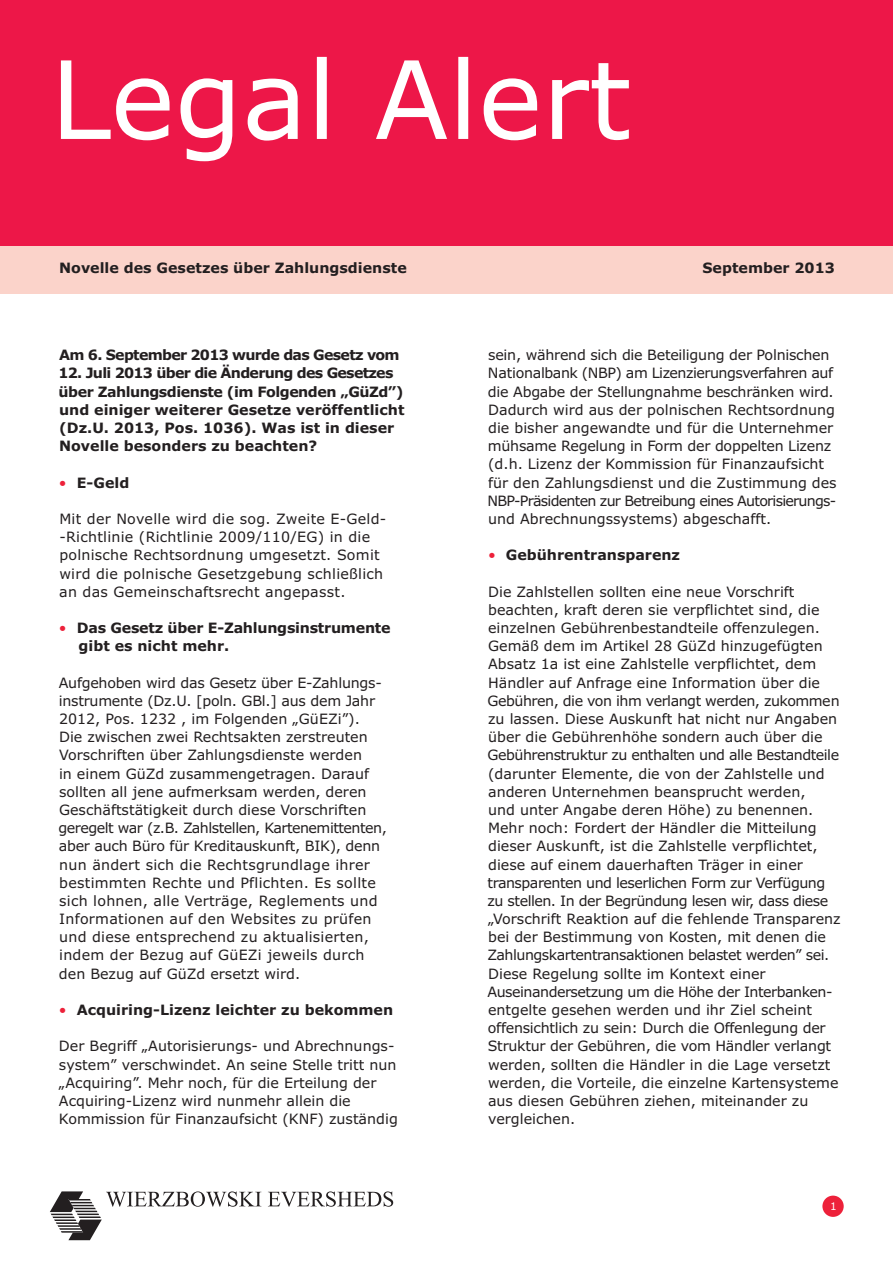
<style>
.page{position:relative;width:893px;height:1263px;background:#fff}
.page>*{position:absolute;margin:0;border:0;box-sizing:border-box;transform-origin:0 0}
.t1{font:14.25px/18.1px "Verdana";color:#231f20}
.t2{font:700 14.25px/18.1px "Verdana";color:#231f20}
.t3{font:14.25px/18.1px "Verdana";letter-spacing:.02em;color:#231f20}
.t4{font:700 14.25px "Verdana";letter-spacing:-.05em;color:#231f20}
.t5{font:14.25px "Verdana";color:#ed213a}
.t6{font:10.5px "Verdana";color:#fff}
</style>
<div class="page">
<div style="left:0;top:0;width:893px;height:246px;background:#ed1748"></div>
<svg style="left:61px;top:57px;width:568px;height:104px"></svg>
<div style="left:0;top:246px;width:893px;height:47px;background:#fbd3ca"></div>
<svg style="left:50px;top:1191px;width:211px;height:49px"></svg>
<svg style="left:268px;top:1191px;width:125px;height:16px"></svg>
<div style="left:822px;top:1195px;width:22px;height:22px;background:#ed213a;border-radius:50%"></div>
<p class="t2" style="left:59px;top:260px;width:349px">Novelle des Gesetzes über Zahlungsdienste</p>
<p class="t2" style="left:702px;top:260px;width:134px">September 2013</p>
<p class="t4" style="left:59px;top:349px;width:342px">Am 6. September 2013 wurde das Gesetz vom</p>
<p class="t2" style="left:58px;top:365px;width:348px">12. Juli 2013 über die Änderung des Gesetzes über Zahlungsdienste (im Folgenden „GüZd”) und einiger weiterer Gesetze veröffentlicht (Dz.U. 2013, Pos. 1036). Was ist in dieser Novelle besonders zu beachten?</p>
<p class="t2" style="left:77px;top:474px;width:54px">E-Geld</p>
<p class="t3" style="left:59px;top:511px;width:329px">Mit der Novelle wird die sog. Zweite E-Geld--Richtlinie (Richtlinie 2009/110/EG) in die polnische Rechtsordnung umgesetzt. Somit wird die polnische Gesetzgebung schließlich an das Gemeinschaftsrecht angepasst.</p>
<p class="t2" style="left:77px;top:620px;width:315px">Das Gesetz über E-Zahlungsinstrumente gibt es nicht mehr.</p>
<p class="t1" style="left:59px;top:675px;width:330px">Aufgehoben wird das Gesetz über E-Zahlungs&shy;instrumente (Dz.U. [poln. GBl.] aus dem Jahr 2012, Pos. 1232 , im Folgenden „GüEZi”).<br>Die zwischen zwei Rechtsakten zerstreuten Vorschriften über Zahlungsdienste werden<br>in einem GüZd zusammengetragen. Darauf sollten all jene aufmerksam werden, deren Geschäftstätigkeit durch diese Vorschriften geregelt war (z.B. Zahlstellen, Kartenemittenten, aber auch Büro für Kreditauskunft, BIK), denn nun ändert sich die Rechtsgrundlage ihrer bestimmten Rechte und Pflichten. Es sollte sich lohnen, alle Verträge, Reglements und Informationen auf den Websites zu prüfen und diese entsprechend zu aktualisierten, indem der Bezug auf GüEZi jeweils durch den Bezug auf GüZd ersetzt wird.</p>
<p class="t2" style="left:77px;top:1002px;width:318px">Acquiring-Lizenz leichter zu bekommen</p>
<p class="t1" style="left:59px;top:1038px;width:340px">Der Begriff „Autorisierungs- und Abrechnungs&shy;system” verschwindet. An seine Stelle tritt nun „Acquiring”. Mehr noch, für die Erteilung der Acquiring-Lizenz wird nunmehr allein die Kommission für Finanzaufsicht (KNF) zuständig</p>
<p class="t5" style="left:59px;top:477px;width:9px">•</p>
<p class="t5" style="left:59px;top:622px;width:9px">•</p>
<p class="t5" style="left:59px;top:1004px;width:9px">•</p>
<p class="t1" style="left:487px;top:347px;width:351px">sein, während sich die Beteiligung der Polnischen Nationalbank (NBP) am Lizenzierungsverfahren auf die Abgabe der Stellungnahme beschränken wird.<br>Dadurch wird aus der polnischen Rechtsordnung die bisher angewandte und für die Unternehmer mühsame Regelung in Form der doppelten Lizenz (d.h. Lizenz der Kommission für Finanzaufsicht für den Zahlungsdienst und die Zustimmung des NBP-Präsidenten zur Betreibung eines Autorisierungs&shy;und Abrechnungssystems) abgeschafft.</p>
<p class="t2" style="left:506px;top:547px;width:176px">Gebührentransparenz</p>
<p class="t1" style="left:488px;top:584px;width:355px">Die Zahlstellen sollten eine neue Vorschrift beachten, kraft deren sie verpflichtet sind, die einzelnen Gebührenbestandteile offenzulegen.<br>Gemäß dem im Artikel 28 GüZd hinzugefügten Absatz 1a ist eine Zahlstelle verpflichtet, dem Händler auf Anfrage eine Information über die Gebühren, die von ihm verlangt werden, zukommen zu lassen. Diese Auskunft hat nicht nur Angaben über die Gebührenhöhe sondern auch über die Gebührenstruktur zu enthalten und alle Bestandteile (darunter Elemente, die von der Zahlstelle und anderen Unternehmen beansprucht werden,<br>und unter Angabe deren Höhe) zu benennen.<br>Mehr noch: Fordert der Händler die Mitteilung dieser Auskunft, ist die Zahlstelle verpflichtet, diese auf einem dauerhaften Träger in einer transparenten und leserlichen Form zur Verfügung zu stellen. In der Begründung lesen wir, dass diese „Vorschrift Reaktion auf die fehlende Transparenz bei der Bestimmung von Kosten, mit denen die Zahlungskartentransaktionen belastet werden” sei.<br>Diese Regelung sollte im Kontext einer Auseinandersetzung um die Höhe der Interbanken&shy;entgelte gesehen werden und ihr Ziel scheint offensichtlich zu sein: Durch die Offenlegung der Struktur der Gebühren, die vom Händler verlangt werden, sollten die Händler in die Lage versetzt werden, die Vorteile, die einzelne Kartensysteme aus diesen Gebühren ziehen, miteinander zu vergleichen.</p>
<p class="t5" style="left:488px;top:549px;width:9px">•</p>
<p class="t6" style="left:830px;top:1202px;width:8px">1</p>
</div>
